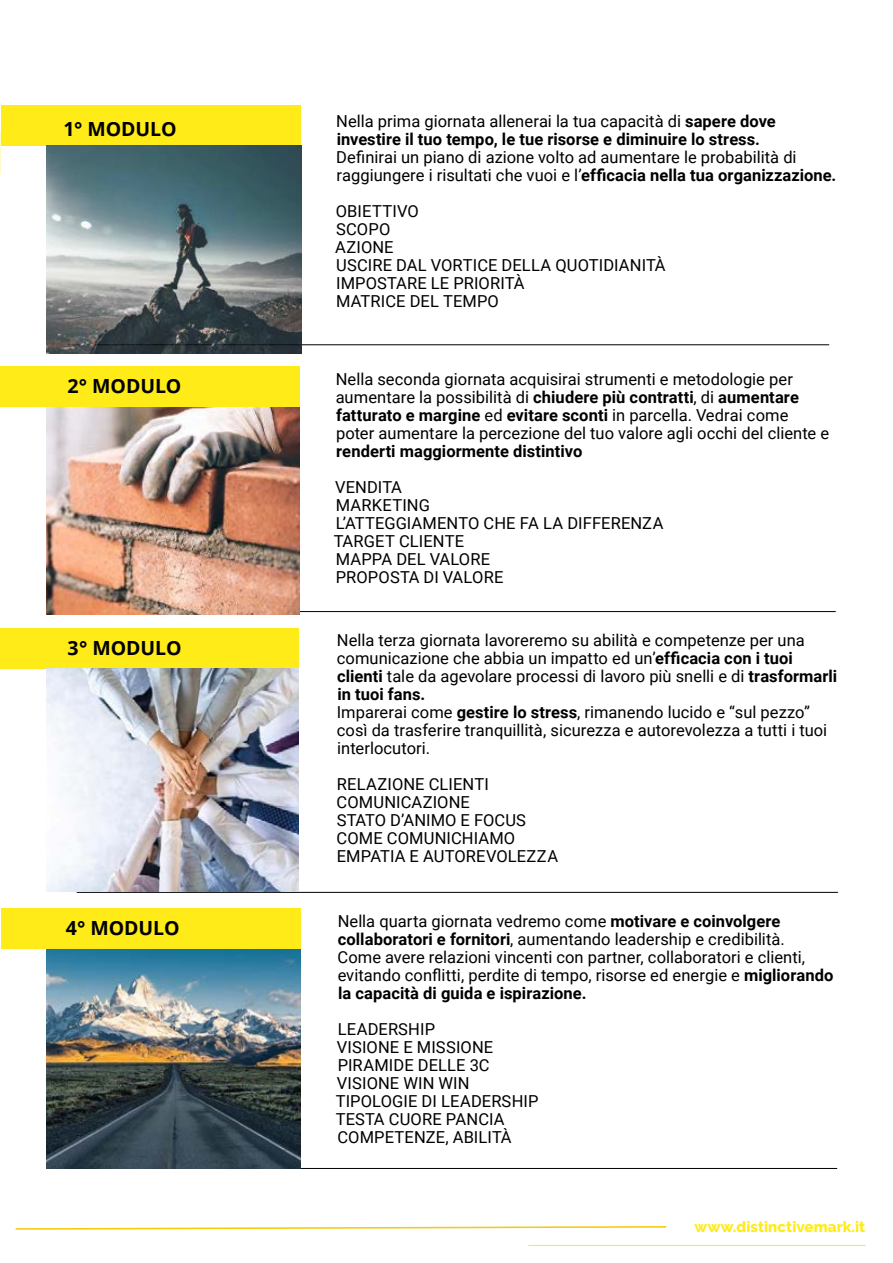
<style>
.page{position:relative;width:893px;height:1263px;background:#fff}
.page>*{position:absolute;margin:0;border:0;box-sizing:border-box;transform-origin:0 0}
.t1{font:700 19.5px "Open Sans";letter-spacing:-.005em;color:#000}
.t2{font:16.5px/18px "Roboto";letter-spacing:.005em;color:#000}
.t3{font:700 16.5px/18px "Roboto";letter-spacing:.005em;color:#000}
.t4{font:800 15px "Raleway";letter-spacing:.005em;color:#feeb17}
.s1{font-weight:400}
.s2{font-weight:700}
</style>
<div class="page">
<hr style="left:68px;top:344px;width:761px;height:1px;background:#000">
<hr style="left:75px;top:611px;width:761px;height:1px;background:#000">
<hr style="left:77px;top:892px;width:761px;height:1px;background:#000">
<hr style="left:76px;top:1168px;width:761px;height:1px;background:#000">
<svg style="left:15px;top:1226px;width:652px;height:4px"></svg>
<hr style="left:528px;top:1245px;width:337px;height:1px;background:#feeb17">
<div style="left:1px;top:106px;width:300px;height:40px;background:#feeb17"></div>
<div style="left:0;top:628px;width:299px;height:41px;background:#feeb17"></div>
<div style="left:1px;top:908px;width:300px;height:41px;background:#feeb17"></div>
<div style="left:0;top:367px;width:300px;height:40px;background:#feeb17"></div>
<img style="left:47px;top:407px;width:253px;height:208px">
<img style="left:47px;top:145px;width:254px;height:208px">
<img style="left:47px;top:668px;width:252px;height:223px">
<img style="left:47px;top:949px;width:254px;height:219px">
<p class="t1" style="left:63px;top:115px;width:115px">1° MODULO</p>
<p class="t1" style="left:67px;top:372px;width:116px">2° MODULO</p>
<p class="t1" style="left:68px;top:634px;width:115px">3° MODULO</p>
<p class="t1" style="left:66px;top:914px;width:115px">4° MODULO</p>
<p class="t3" style="left:336px;top:111px;width:441px"><span class="s1">Nella prima giornata allenerai la tua capacità di</span> sapere dove investire il tuo tempo, le tue risorse e diminuire lo stress.</p>
<p class="t2" style="left:336px;top:147px;width:502px">Definirai un piano di azione volto ad aumentare le probabilità di raggiungere i risultati che vuoi e l’<span class="s2">efficacia nella tua organizzazione.</span></p>
<p class="t2" style="left:335px;top:201px;width:332px">OBIETTIVO<br>SCOPO<br>AZIONE<br>USCIRE DAL VORTICE DELLA QUOTIDIANITÀ<br>IMPOSTARE LE PRIORITÀ<br>MATRICE DEL TEMPO</p>
<p class="t2" style="left:336px;top:370px;width:495px">Nella seconda giornata acquisirai strumenti e metodologie per aumentare la possibilità di <span class="s2">chiudere più contratti</span>, di <span class="s2">aumentare fatturato e margine</span> ed <span class="s2">evitare sconti</span> in parcella. Vedrai come poter aumentare la percezione del tuo valore agli occhi del cliente e</p>
<p class="t3" style="left:336px;top:442px;width:248px">renderti maggiormente distintivo</p>
<p class="t2" style="left:334px;top:478px;width:331px">VENDITA<br>MARKETING<br>L’ATTEGGIAMENTO CHE FA LA DIFFERENZA<br>TARGET CLIENTE<br>MAPPA DEL VALORE<br>PROPOSTA DI VALORE</p>
<p class="t2" style="left:337px;top:630px;width:502px">Nella terza giornata lavoreremo su abilità e competenze per una comunicazione che abbia un impatto ed un’<span class="s2">efficacia con i tuoi clienti</span> tale da agevolare processi di lavoro più snelli e di <span class="s2">trasformarli in tuoi fans.<br></span>Imparerai come <span class="s2">gestire lo stress</span>, rimanendo lucido e “sul pezzo” così da trasferire tranquillità, sicurezza e autorevolezza a tutti i tuoi interlocutori.</p>
<p class="t2" style="left:337px;top:774px;width:223px">RELAZIONE CLIENTI<br>COMUNICAZIONE<br>STATO D’ANIMO E FOCUS<br>COME COMUNICHIAMO<br>EMPATIA E AUTOREVOLEZZA</p>
<p class="t2" style="left:337px;top:911px;width:498px">Nella quarta giornata vedremo come <span class="s2">motivare e coinvolgere collaboratori e fornitori</span>, aumentando leadership e credibilità.<br>Come avere relazioni vincenti con partner, collaboratori e clienti, evitando conflitti, perdite di tempo, risorse ed energie e <span class="s2">migliorando la capacità di guida e ispirazione.</span></p>
<p class="t2" style="left:336px;top:1019px;width:204px">LEADERSHIP<br>VISIONE E MISSIONE<br>PIRAMIDE DELLE 3C<br>VISIONE WIN WIN<br>TIPOLOGIE DI LEADERSHIP<br>TESTA CUORE PANCIA<br>COMPETENZE, ABILITÀ</p>
<p class="t4" style="left:694px;top:1218px;width:172px">www.distinctivemark.it</p>
</div>
